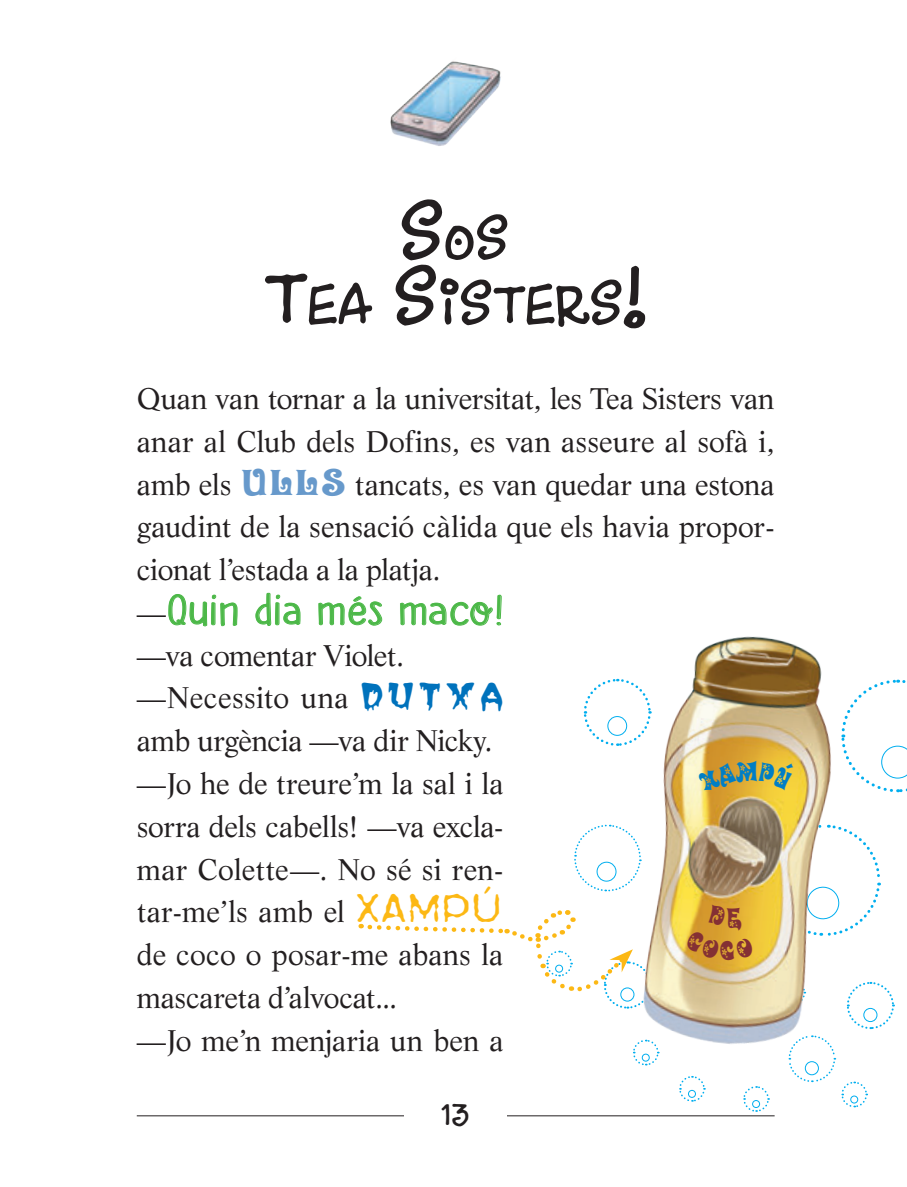
<style>
.page{position:relative;width:907px;height:1187px;background:#fff}
.page>*{position:absolute;margin:0;border:0;box-sizing:border-box;transform-origin:0 0}
.t1{font:84.38px/65.2px "Dance Party";color:#231f20;text-align:center}
.t2{font:45px "Dance Party";color:#231f20}
.t3{font:38.25px "DK The Cats Whiskers";color:#4cb848;scale:1.2 1}
.t4{font:29.25px/42.8px "Life";letter-spacing:-.005em;color:#231f20;text-align:justify}
.s1{font-size:112.5px}
.s2{font-family:"Oliver";font-size:36px;color:#6799cb}
.s3{font-family:"Life";font-size:29.25px;color:#231f20}
.s4{font-family:"Post Crypt";font-size:42.75px;color:#0072bc}
.s5{font-family:"Bessie";font-size:40.5px;color:#fcb814}
</style>
<div class="page">
<svg style="left:900px;top:680px;width:7px;height:113px"></svg>
<img style="left:546px;top:636px;width:354px;height:481px">
<svg style="left:168px;top:594px;width:70px;height:33px"></svg>
<svg style="left:255px;top:592px;width:46px;height:34px"></svg>
<svg style="left:318px;top:596px;width:64px;height:30px"></svg>
<svg style="left:400px;top:594px;width:102px;height:32px"></svg>
<hr style="left:137px;top:1115px;width:638px;height:1px;background:#231f20">
<div style="left:405px;top:1084px;width:102px;height:64px;background:#fff"></div>
<img style="left:390px;top:61px;width:111px;height:85px">
<svg style="left:361px;top:907px;width:291px;height:103px"></svg>
<svg style="left:698px;top:760px;width:99px;height:33px;background:#e4b53b"></svg>
<svg style="left:685px;top:905px;width:69px;height:83px;background:#dcb14d"></svg>
<h1 class="t1" style="left:265px;top:202px;width:383px"><span class="s1">s</span>os<br><span class="s1">t</span>ea <span class="s1">s</span>isters<span class="s1">!</span></h1>
<p class="t4" style="left:137px;top:377px;width:639px">Quan van tornar a la universitat, les Tea Sisters van anar al Club dels Dofins, es van asseure al sofà i, amb els <span class="s2">ulls</span> tancats, es van quedar una estona gaudint de la sensació càlida que els havia propor&shy;cionat l’estada a la platja.</p>
<h3 class="t3" style="left:137px;top:587px;width:307px"><span class="s3">—</span>Quin dia més maco!</h3>
<p class="t4" style="left:137px;top:633px;width:368px;text-align:left">—va comentar Violet. —Necessito una <span class="s4">DUTXA </span>amb urgència —va dir Nicky. —Jo he de treure’m la sal i la sorra dels cabells! —va excla&shy;mar Colette—. No sé si ren&shy;tar-me’ls amb el <span class="s5">XAMPÚ </span>de coco o posar-me abans la mascareta d’alvocat...<br>—Jo me’n menjaria un ben a</p>
<h2 class="t2" style="left:442px;top:1090px;width:29px">13</h2>
</div>
